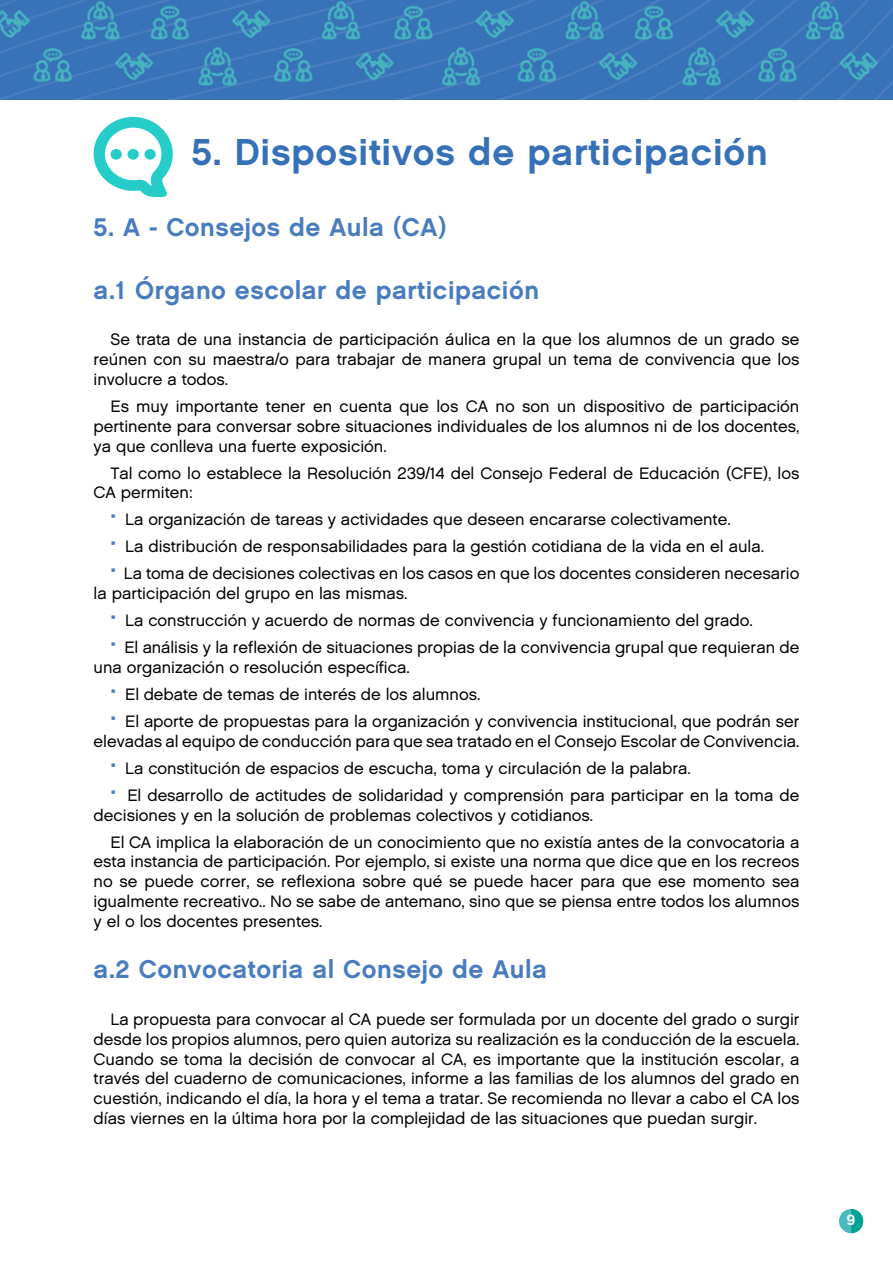
<style>
.page{position:relative;width:893px;height:1263px;background:#fff}
.page>*{position:absolute;margin:0;border:0;box-sizing:border-box;transform-origin:0 0}
.t1{font:37.5px "Chalet New York Nineteen Sixty";letter-spacing:.02em;color:#3671b7}
.t2{font:25.5px "Chalet New York Nineteen Sixty";letter-spacing:.02em;color:#487cbe}
.t3{font:16.5px/19.8px "Chalet London Nineteen Sixty";color:#000}
.t4{font:15px "Chalet New York Nineteen Sixty";color:#fff}
.s1{font-family:"Chalet New York Nineteen Sixty";font-size:25.5px;color:#487cbe}
</style>
<div class="page">
<div style="left:839px;top:1209px;width:24px;height:24px;background:#4abbbd;border-radius:50%"></div>
<svg style="left:851px;top:1209px;width:12px;height:24px"></svg>
<svg style="left:93px;top:117px;width:80px;height:80px"></svg>
<img style="left:0;top:0;width:893px;height:100px">
<h1 class="t1" style="left:191px;top:129px;width:578px">5. Dispositivos de participación</h1>
<h2 class="t2" style="left:94px;top:211px;width:354px">5. A - Consejos de Aula (CA)</h2>
<h2 class="t2" style="left:94px;top:274px;width:447px">a.1 Órgano escolar de participación</h2>
<p class="t3" style="left:94px;top:330px;width:707px;text-align:justify;text-indent:17px">Se trata de una instancia de participación áulica en la que los alumnos de un grado se reúnen con su maestra/o para trabajar de manera grupal un tema de convivencia que los involucre a todos.</p>
<p class="t3" style="left:94px;top:396px;width:707px;text-align:justify;text-indent:17px">Es muy importante tener en cuenta que los CA no son un dispositivo de participación pertinente para conversar sobre situaciones individuales de los alumnos ni de los docentes, ya que conlleva una fuerte exposición.</p>
<p class="t3" style="left:94px;top:463px;width:707px;text-indent:17px">Tal como lo establece la Resolución 239/14 del Consejo Federal de Educación (CFE), los<br>CA permiten:</p>
<p class="t3" style="left:111px;top:506px;width:690px;line-height:27px"><span class="s1">·</span> La organización de tareas y actividades que deseen encararse colectivamente.<br><span class="s1">·</span> La distribución de responsabilidades para la gestión cotidiana de la vida en el aula.<br><span class="s1">·</span> La toma de decisiones colectivas en los casos en que los docentes consideren necesario</p>
<p class="t3" style="left:111px;top:580px;width:690px;line-height:27px;text-indent:-17px">la participación del grupo en las mismas.<br><span class="s1">·</span> La construcción y acuerdo de normas de convivencia y funcionamiento del grado.<br><span class="s1">·</span> El análisis y la reflexión de situaciones propias de la convivencia grupal que requieran de</p>
<p class="t3" style="left:111px;top:654px;width:690px;line-height:27px;text-indent:-17px">una organización o resolución específica.<br><span class="s1">·</span> El debate de temas de interés de los alumnos.<br><span class="s1">·</span> El aporte de propuestas para la organización y convivencia institucional, que podrán ser</p>
<p class="t3" style="left:111px;top:727px;width:690px;line-height:27px;text-indent:-17px">elevadas al equipo de conducción para que sea tratado en el Consejo Escolar de Convivencia. <span class="s1">·</span> La constitución de espacios de escucha, toma y circulación de la palabra.<br><span class="s1">·</span> El desarrollo de actitudes de solidaridad y comprensión para participar en la toma de</p>
<p class="t3" style="left:111px;top:801px;width:690px;line-height:27px;text-indent:-17px">decisiones y en la solución de problemas colectivos y cotidianos.<br>El CA implica la elaboración de un conocimiento que no existía antes de la convocatoria a</p>
<p class="t3" style="left:94px;top:852px;width:707px;text-align:justify">esta instancia de participación. Por ejemplo, si existe una norma que dice que en los recreos no se puede correr, se reflexiona sobre qué se puede hacer para que ese momento sea igualmente recreativo.. No se sabe de antemano, sino que se piensa entre todos los alumnos y el o los docentes presentes.</p>
<h2 class="t2" style="left:94px;top:954px;width:455px">a.2 Convocatoria al Consejo de Aula</h2>
<p class="t3" style="left:94px;top:1009px;width:707px;text-align:justify;text-indent:17px">La propuesta para convocar al CA puede ser formulada por un docente del grado o surgir desde los propios alumnos, pero quien autoriza su realización es la conducción de la escuela.<br>Cuando se toma la decisión de convocar al CA, es importante que la institución escolar, a través del cuaderno de comunicaciones, informe a las familias de los alumnos del grado en cuestión, indicando el día, la hora y el tema a tratar. Se recomienda no llevar a cabo el CA los días viernes en la última hora por la complejidad de las situaciones que puedan surgir.</p>
<p class="t4" style="left:847px;top:1211px;width:10px">9</p>
</div>
